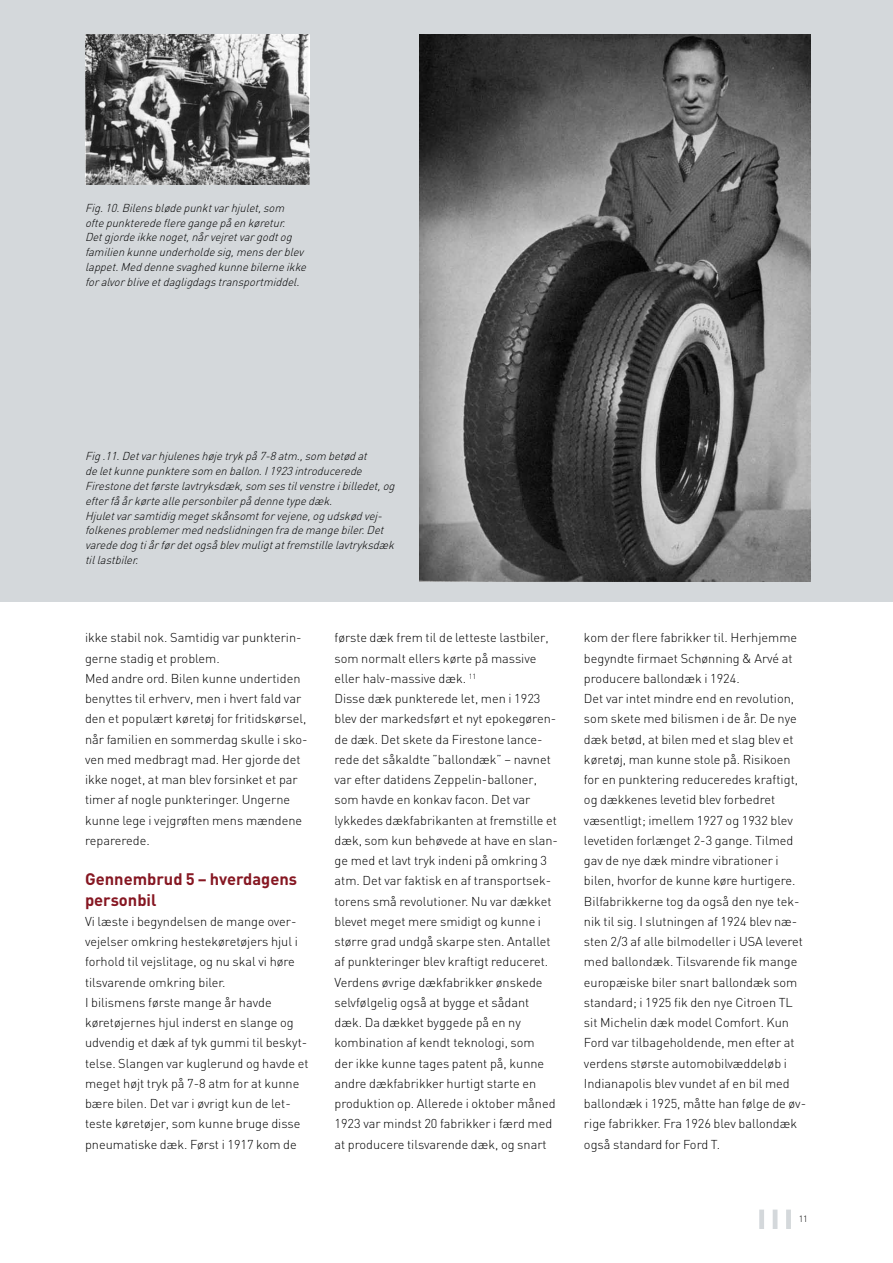
<style>
.page{position:relative;width:893px;height:1263px;background:#fff}
.page>*{position:absolute;margin:0;border:0;box-sizing:border-box;transform-origin:0 0}
.t1{font:700 16.5px/20.2px "DIN";color:#861722}
.t2{font:300 12.75px/20.2px "DIN";color:#000}
.t3{font:italic 300 11.4px/14.9px "DIN";color:#000}
.t4{font:300 9px "DIN";color:#000}
</style>
<div class="page">
<div style="left:0;top:0;width:893px;height:602px;background:#d4d8db"></div>
<div style="left:759px;top:1209px;width:5px;height:20px;background:#d4d8db"></div>
<div style="left:786px;top:1209px;width:5px;height:20px;background:#d4d8db"></div>
<hr style="left:773px;top:1209px;width:4px;height:20px;background:#d4d8db">
<img style="left:85px;top:34px;width:224px;height:151px">
<img style="left:420px;top:34px;width:391px;height:548px">
<p class="t3" style="left:85px;top:200px;width:226px">Fig.10.Bilensblødepunktvarhjulet,som oftepunkteredefleregangepåenkøretur.<br>Detgjordeikkenoget,nårvejretvargodtog familienkunneunderholdesig,mensderblev lappet.Meddennesvaghedkunnebilerneikke foralvorbliveetdagligdagstransportmiddel.</p>
<p class="t3" style="left:85px;top:448px;width:314px">Fig.11.Detvarhjuleneshøjetrykpå7-8atm.,som betødat deletkunnepunkteresom enballon.I1923introducerede Firestonedetførstelavtryksdæk,som sestilvenstreibilledet,og efterfåårkørteallepersonbilerpådennetypedæk.<br>Hjuletvarsamtidigmegetskånsomtforvejene,ogudskødvej - folkenesproblemermednedslidningenfrademangebiler.Det varededogtiårførdetogsåblevmuligtatfremstillelavtryksdæk tillastbiler.</p>
<p class="t2" style="left:85px;top:627px;width:224px">ikke stabil nok. Samtidig var punkterin&shy;gerne stadig et problem.<br>Med andre ord. Bilen kunne undertiden benyttes til erhverv, men i hvert fald var den et populært køretøj for fritidskørsel, når familien en sommerdag skulle i sko&shy;ven med medbragt mad. Her gjorde det ikke noget, at man blev forsinket et par timer af nogle punkteringer. Ungerne kunne lege i vejgrøften mens mændene reparerede.</p>
<p class="t1" style="left:85px;top:869px;width:214px">Gennembrud 5 – hverdagens personbil</p>
<p class="t2" style="left:85px;top:911px;width:225px">Vi læste i begyndelsen de mange over&shy;vejelser omkring hestekøretøjers hjul i forhold til vejslitage, og nu skal vi høre tilsvarende omkring biler.<br>I bilismens første mange år havde køretøjernes hjul inderst en slange og udvendig et dæk af tyk gummi til beskyt&shy;telse. Slangen var kuglerund og havde et meget højt tryk på 7-8 atm for at kunne bære bilen. Det var i øvrigt kun de let&shy;teste køretøjer, som kunne bruge disse pneumatiske dæk. Først i 1917 kom de</p>
<p class="t2" style="left:334px;top:627px;width:225px">første dæk frem til de letteste lastbiler, som normalt ellers kørte på massive eller halv-massive dæk. <sup>11<br></sup>Disse dæk punkterede let, men i 1923 blev der markedsført et nyt epokegøren&shy;de dæk. Det skete da Firestone lance&shy;rede det såkaldte ”ballondæk” – navnet var efter datidens Zeppelin-balloner, som havde en konkav facon. Det var lykkedes dækfabrikanten at fremstille et dæk, som kun behøvede at have en slan&shy;ge med et lavt tryk indeni på omkring 3 atm. Det var faktisk en af transportsek&shy;torens små revolutioner. Nu var dækket blevet meget mere smidigt og kunne i større grad undgå skarpe sten. Antallet af punkteringer blev kraftigt reduceret.<br>Verdens øvrige dækfabrikker ønskede selvfølgelig også at bygge et sådant dæk. Da dækket byggede på en ny kombination af kendt teknologi, som<br>der ikke kunne tages patent på, kunne andre dækfabrikker hurtigt starte en produktion op. Allerede i oktober måned 1923 var mindst 20 fabrikker i færd med at producere tilsvarende dæk, og snart</p>
<p class="t2" style="left:584px;top:627px;width:224px">kom der flere fabrikker til. Herhjemme begyndte firmaet Schønning &amp; Arvé at producere ballondæk i 1924.<br>Det var intet mindre end en revolution, som skete med bilismen i de år. De nye dæk betød, at bilen med et slag blev et køretøj, man kunne stole på. Risikoen for en punktering reduceredes kraftigt, og dækkenes levetid blev forbedret væsentligt; imellem 1927 og 1932 blev levetiden forlænget 2-3 gange. Tilmed gav de nye dæk mindre vibrationer i bilen, hvorfor de kunne køre hurtigere.<br>Bilfabrikkerne tog da også den nye tek&shy;nik til sig. I slutningen af 1924 blev næ&shy;sten 2/3 af alle bilmodeller i USA leveret med ballondæk. Tilsvarende fik mange europæiske biler snart ballondæk som standard; i 1925 fik den nye Citroen TL sit Michelin dæk model Comfort. Kun Ford var tilbageholdende, men efter at verdens største automobilvæddeløb i Indianapolis blev vundet af en bil med ballondæk i 1925, måtte han følge de øv&shy;rige fabrikker. Fra 1926 blev ballondæk også standard for Ford T.</p>
<p class="t4" style="left:799px;top:1213px;width:11px">11</p>
</div>
